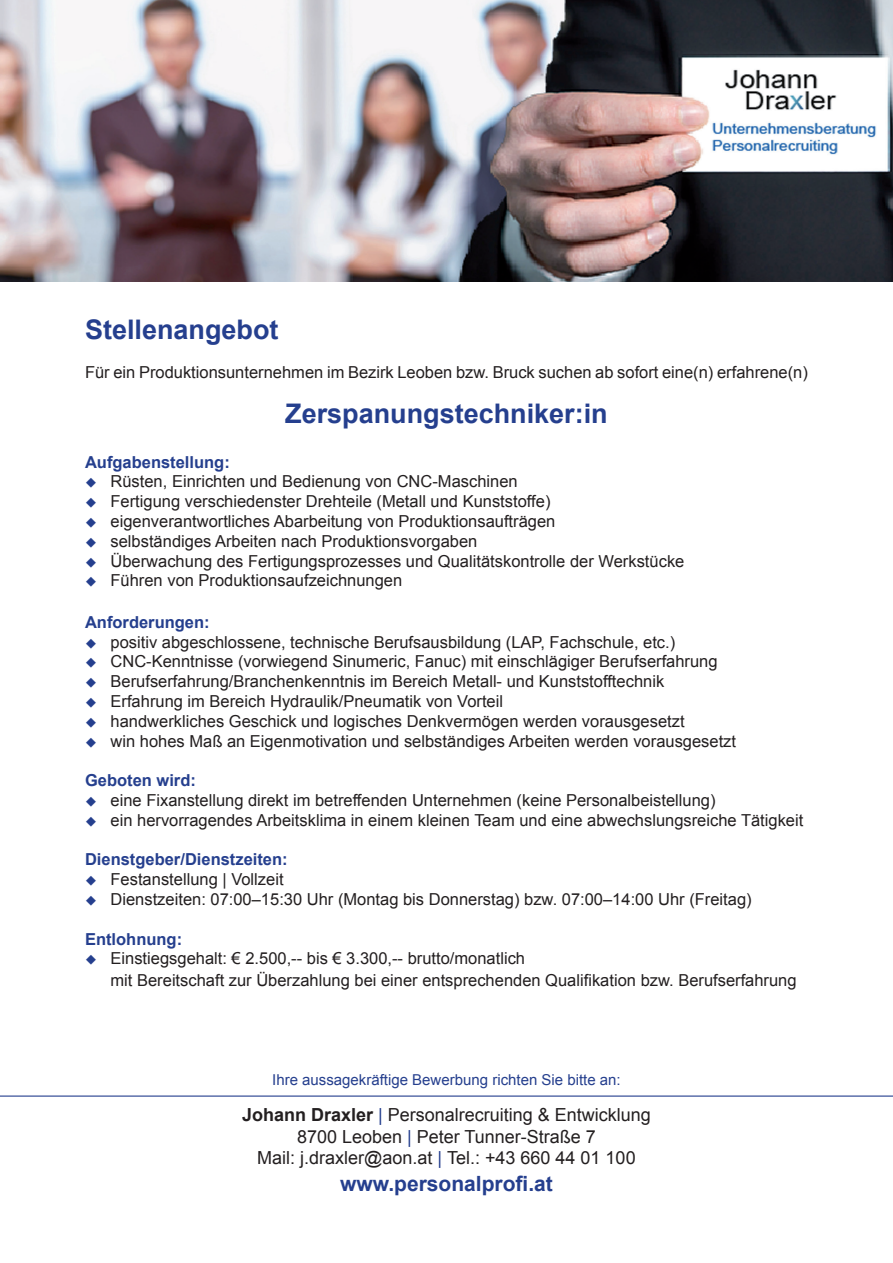
<style>
.page{position:relative;width:893px;height:1263px;background:#fff}
.page>*{position:absolute;margin:0;border:0;box-sizing:border-box;transform-origin:0 0}
.t1{font:700 27px "Arial";color:#253f8e}
.t2{font:700 21px "Arial";color:#253f8e}
.t3{font:18px/21.6px "Arial";color:#231f20;text-align:center}
.t4{font:16.5px/21.6px "Arial";color:#231f20}
.t5{font:700 16.5px "Arial";color:#253f8e}
.t6{font:15px "Arial";color:#253f8e}
.s1{color:#253f8e}
.s2{font-weight:700}
</style>
<div class="page">
<img style="left:0;top:0;width:893px;height:282px">
<hr style="left:0;top:1095px;width:893px;height:2px;background:#253f8e">
<h1 class="t1" style="left:85px;top:311px;width:195px">Stellenangebot</h1>
<p class="t4" style="left:85px;top:362px;width:724px">Für ein Produktionsunternehmen im Bezirk Leoben bzw. Bruck suchen ab sofort eine(n) erfahrene(n)</p>
<h1 class="t1" style="left:285px;top:395px;width:324px">Zerspanungstechniker:in</h1>
<p class="t5" style="left:85px;top:451px;width:146px">Aufgabenstellung:</p>
<p class="t4" style="left:85px;top:471px;width:434px"><span class="s1">◆</span> Rüsten, Einrichten und Bedienung von CNC-Maschinen</p>
<p class="t4" style="left:85px;top:491px;width:467px"><span class="s1">◆</span> Fertigung verschiedenster Drehteile (Metall und Kunststoffe)</p>
<p class="t4" style="left:85px;top:511px;width:472px"><span class="s1">◆</span> eigenverantwortliches Abarbeitung von Produktionsaufträgen</p>
<p class="t4" style="left:85px;top:530px;width:394px"><span class="s1">◆</span> selbständiges Arbeiten nach Produktionsvorgaben</p>
<p class="t4" style="left:85px;top:550px;width:601px"><span class="s1">◆</span> Überwachung des Fertigungsprozesses und Qualitätskontrolle der Werkstücke</p>
<p class="t4" style="left:85px;top:570px;width:319px"><span class="s1">◆</span> Führen von Produktionsaufzeichnungen</p>
<p class="t5" style="left:85px;top:611px;width:126px">Anforderungen:</p>
<p class="t4" style="left:85px;top:631px;width:592px"><span class="s1">◆</span> positiv abgeschlossene, technische Berufsausbildung (LAP, Fachschule, etc.)</p>
<p class="t4" style="left:85px;top:651px;width:634px"><span class="s1">◆</span> CNC-Kenntnisse (vorwiegend Sinumeric, Fanuc) mit einschlägiger Berufserfahrung</p>
<p class="t4" style="left:85px;top:671px;width:581px"><span class="s1">◆</span> Berufserfahrung/Branchenkenntnis im Bereich Metall- und Kunststofftechnik</p>
<p class="t4" style="left:85px;top:691px;width:420px"><span class="s1">◆</span> Erfahrung im Bereich Hydraulik/Pneumatik von Vorteil</p>
<p class="t4" style="left:85px;top:710px;width:601px"><span class="s1">◆</span> handwerkliches Geschick und logisches Denkvermögen werden vorausgesetzt</p>
<p class="t4" style="left:85px;top:730px;width:653px"><span class="s1">◆</span> win hohes Maß an Eigenmotivation und selbständiges Arbeiten werden vorausgesetzt</p>
<p class="t5" style="left:85px;top:769px;width:112px">Geboten wird:</p>
<p class="t4" style="left:85px;top:790px;width:632px"><span class="s1">◆</span> eine Fixanstellung direkt im betreffenden Unternehmen (keine Personalbeistellung)</p>
<p class="t4" style="left:85px;top:809px;width:720px"><span class="s1">◆</span> ein hervorragendes Arbeitsklima in einem kleinen Team und eine abwechslungsreiche Tätigkeit</p>
<p class="t5" style="left:85px;top:849px;width:204px">Dienstgeber/Dienstzeiten:</p>
<p class="t4" style="left:85px;top:869px;width:200px"><span class="s1">◆</span> Festanstellung | Vollzeit</p>
<p class="t4" style="left:85px;top:889px;width:668px"><span class="s1">◆</span> Dienstzeiten: 07:00–15:30 Uhr (Montag bis Donnerstag) bzw. 07:00–14:00 Uhr (Freitag)</p>
<p class="t5" style="left:85px;top:928px;width:99px">Entlohnung:</p>
<p class="t4" style="left:111px;top:948px;width:688px;text-indent:-26px"><span class="s1">◆</span> Einstiegsgehalt: € 2.500,-- bis € 3.300,-- brutto/monatlich<br>mit Bereitschaft zur Überzahlung bei einer entsprechenden Qualifikation bzw. Berufserfahrung</p>
<p class="t6" style="left:272px;top:1069px;width:350px">Ihre aussagekräftige Bewerbung richten Sie bitte an:</p>
<p class="t3" style="left:242px;top:1104px;width:410px"><span class="s2">Johann Draxler</span> <span class="s1">|</span> Personalrecruiting &amp; Entwicklung<br>8700 Leoben <span class="s1">|</span> Peter Tunner-Straße 7<br>Mail: j.draxler@aon.at <span class="s1">|</span> Tel.: +43 660 44 01 100</p>
<p class="t2" style="left:340px;top:1170px;width:214px">www.personalprofi.at</p>
</div>
